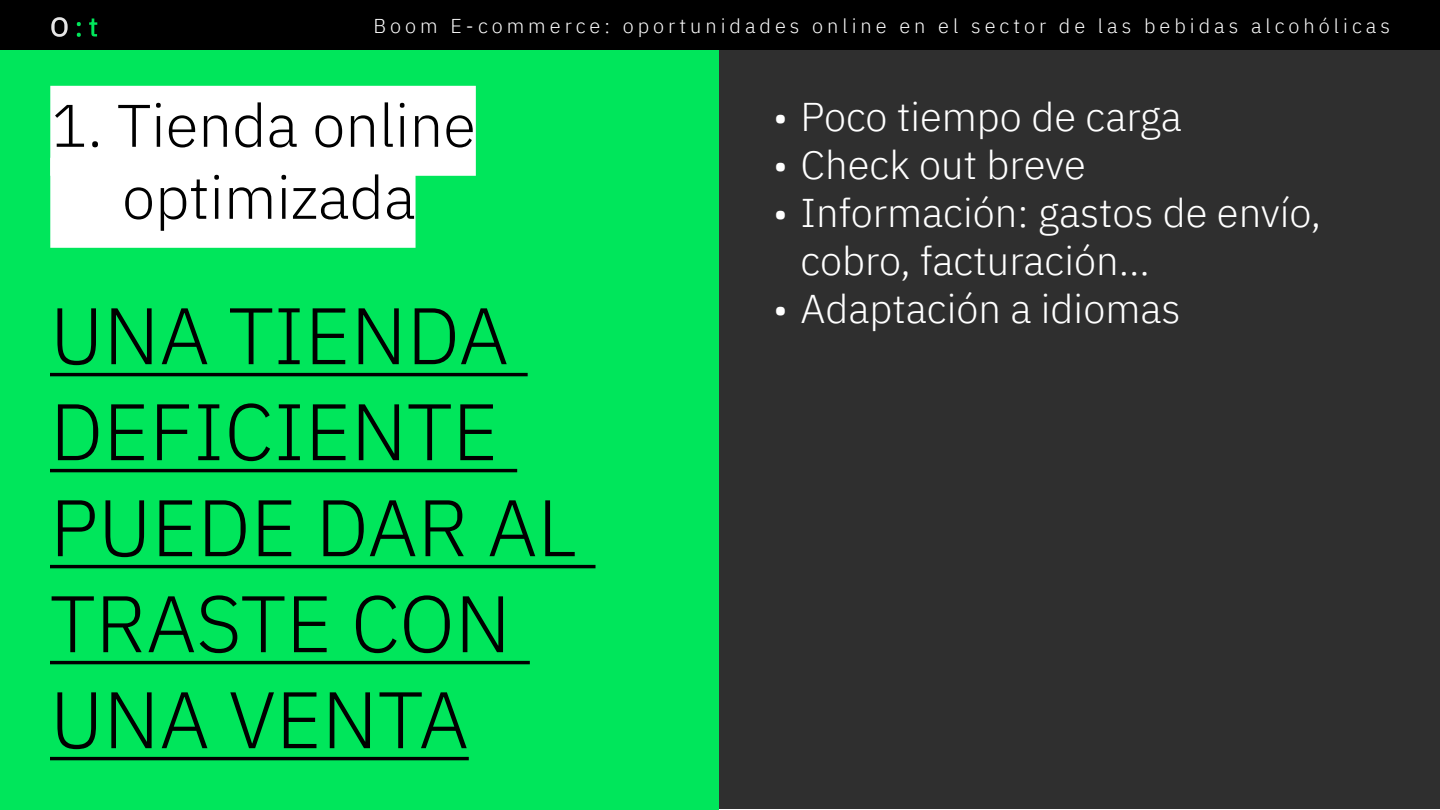
<style>
.page{position:relative;width:1440px;height:810px;background:#fff}
.page>*{position:absolute;margin:0;border:0;box-sizing:border-box;transform-origin:0 0}
.t1{font:300 80px/96px "IBM Plex Sans";color:#000}
.t2{font:300 60px/72px "IBM Plex Sans";color:#000;text-align:center}
.t3{font:300 40px/48px "IBM Plex Sans";color:#fff}
.t4{font:300 20px "IBM Plex Sans";letter-spacing:.2em;color:#fff}
</style>
<div class="page">
<div style="left:0;top:42px;width:1440px;height:768px;background:#2f2f2f"></div>
<div style="left:0;top:0;width:719px;height:810px;background:#00e65b"></div>
<hr style="left:50px;top:373px;width:478px;height:3px;background:#000">
<hr style="left:50px;top:469px;width:467px;height:3px;background:#000">
<hr style="left:50px;top:565px;width:546px;height:3px;background:#000">
<hr style="left:50px;top:661px;width:480px;height:3px;background:#000">
<hr style="left:50px;top:757px;width:419px;height:3px;background:#000">
<div style="left:50px;top:86px;width:426px;height:90px;background:#fff"></div>
<div style="left:50px;top:158px;width:366px;height:90px;background:#fff"></div>
<div style="left:0;top:0;width:1440px;height:50px;background:#000"></div>
<svg style="left:51px;top:17px;width:17px;height:20px"></svg>
<svg style="left:77px;top:22px;width:4px;height:15px"></svg>
<svg style="left:89px;top:19px;width:8px;height:18px"></svg>
<p class="t4" style="left:373px;top:11px;width:1018px">Boom E-commerce: oportunidades online en el sector de las bebidas alcohólicas</p>
<h2 class="t2" style="left:51px;top:85px;width:426px">1. Tienda online optimizada</h2>
<h1 class="t1" style="left:50px;top:281px;width:528px">UNA TIENDA<br>DEFICIENTE<br>PUEDE DAR AL<br>TRASTE CON<br>UNA VENTA</h1>
<p class="t3" style="left:773px;top:90px;width:410px">• Poco tiempo de carga</p>
<p class="t3" style="left:773px;top:138px;width:314px">• Check out breve</p>
<p class="t3" style="left:801px;top:186px;width:522px;text-indent:-27px">• Información: gastos de envío, cobro, facturación...</p>
<p class="t3" style="left:773px;top:282px;width:409px">• Adaptación a idiomas</p>
</div>
